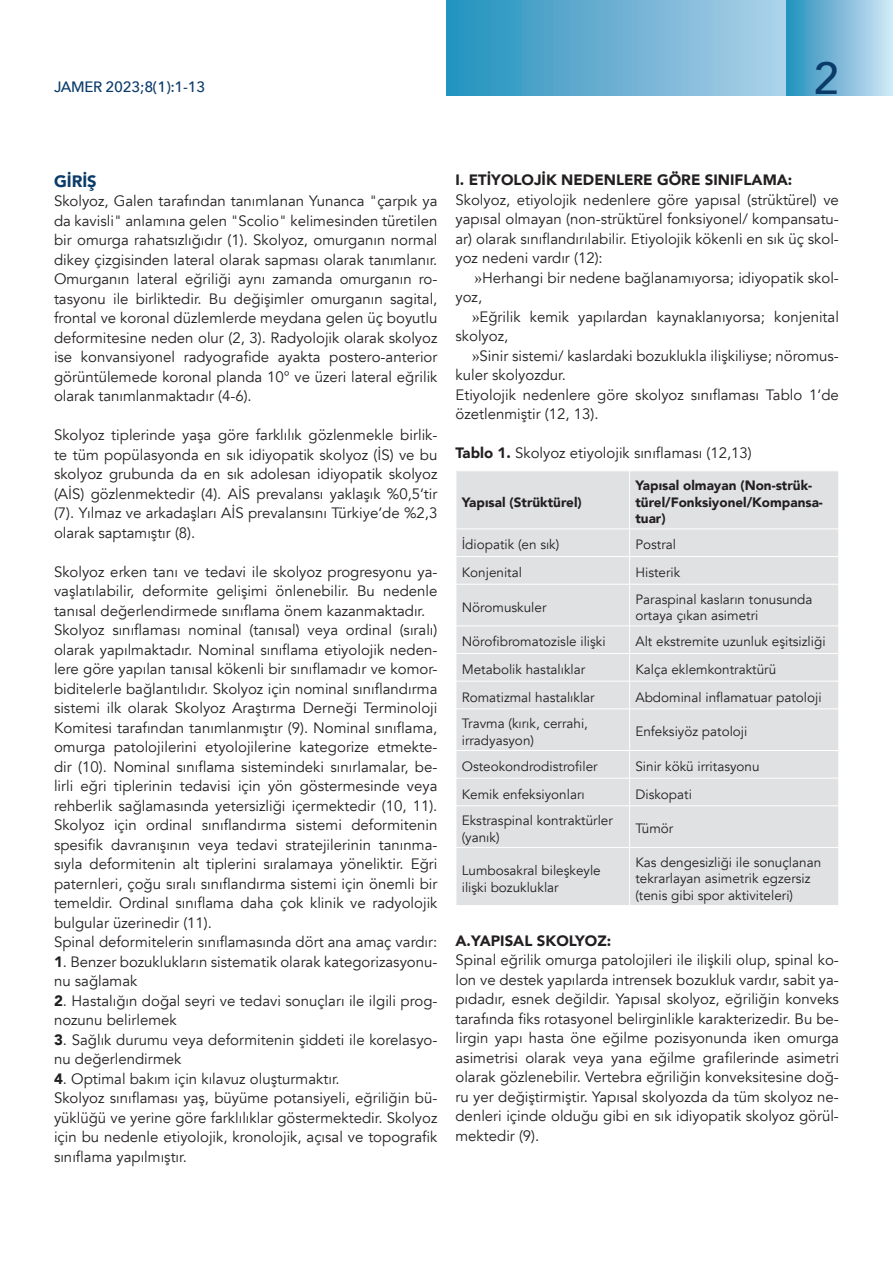
<style>
.page{position:relative;width:893px;height:1263px;background:#fff}
.page>*{position:absolute;margin:0;border:0;box-sizing:border-box;transform-origin:0 0}
.t1{font:500 45px "Avenir";color:#0a3b69}
.başlık{font:900 16.5px "Avenir";color:#0a3b69}
.metin{font:15px/19.5px "Avenir";color:#231f20;text-align:justify}
.metin-2{font:900 15px "Avenir";color:#231f20}
.t2{font:500 15px "Avenir Next";letter-spacing:-.02em;color:#0a3b69}
.tablo{font:13.5px/16.5px "Avenir";color:#231f20}
.tablo-2{font:900 13.5px/16.5px "Avenir";color:#231f20}
.s1{font-weight:900}
.s2{font-family:"Times New Roman"}
</style>
<div class="page">
<svg style="left:446px;top:0;width:340px;height:95px;background:#69b0d2"></svg>
<div style="left:786px;top:0;width:106px;height:95px;background:linear-gradient(to right,#258fbc,#d1e5f5)"></div>
<div style="left:457px;top:471px;width:381px;height:434px;background:#e0e1e3"></div>
<hr style="left:629px;top:471px;width:1px;height:58px;background:#fff">
<hr style="left:456px;top:529px;width:174px;height:1px;background:#fff">
<hr style="left:630px;top:529px;width:209px;height:1px;background:#fff">
<hr style="left:456px;top:556px;width:174px;height:1px;background:#fff">
<svg style="left:456px;top:529px;width:1px;height:55px"></svg>
<hr style="left:630px;top:556px;width:209px;height:1px;background:#fff">
<svg style="left:629px;top:530px;width:1px;height:54px"></svg>
<hr style="left:456px;top:584px;width:174px;height:1px;background:#fff">
<hr style="left:630px;top:584px;width:209px;height:1px;background:#fff">
<hr style="left:629px;top:584px;width:1px;height:42px;background:#fff">
<hr style="left:456px;top:626px;width:174px;height:1px;background:#fff">
<hr style="left:630px;top:626px;width:209px;height:1px;background:#fff">
<hr style="left:456px;top:653px;width:174px;height:1px;background:#fff">
<hr style="left:630px;top:653px;width:209px;height:1px;background:#fff">
<hr style="left:456px;top:681px;width:174px;height:1px;background:#fff">
<svg style="left:456px;top:626px;width:1px;height:82px"></svg>
<hr style="left:630px;top:681px;width:209px;height:1px;background:#fff">
<svg style="left:629px;top:627px;width:1px;height:82px"></svg>
<hr style="left:456px;top:709px;width:174px;height:1px;background:#fff">
<hr style="left:630px;top:709px;width:209px;height:1px;background:#fff">
<hr style="left:629px;top:709px;width:1px;height:41px;background:#fff">
<hr style="left:456px;top:750px;width:174px;height:1px;background:#fff">
<hr style="left:630px;top:750px;width:209px;height:1px;background:#fff">
<hr style="left:456px;top:778px;width:174px;height:1px;background:#fff">
<svg style="left:456px;top:751px;width:1px;height:54px"></svg>
<hr style="left:630px;top:778px;width:209px;height:1px;background:#fff">
<svg style="left:629px;top:751px;width:1px;height:54px"></svg>
<hr style="left:456px;top:805px;width:174px;height:1px;background:#fff">
<hr style="left:630px;top:805px;width:209px;height:1px;background:#fff">
<hr style="left:629px;top:806px;width:1px;height:41px;background:#fff">
<hr style="left:456px;top:847px;width:174px;height:1px;background:#fff">
<hr style="left:630px;top:847px;width:209px;height:1px;background:#fff">
<hr style="left:629px;top:848px;width:1px;height:57px;background:#fff">
<p class="t2" style="left:54px;top:74px;width:153px">JAMER 2023;8(1):1-13</p>
<h1 class="t1" style="left:814px;top:39px;width:27px">2</h1>
<p class="başlık" style="left:54px;top:167px;width:44px">GİRİŞ</p>
<p class="metin" style="left:54px;top:191px;width:385px">Skolyoz, Galen tarafından tanımlanan Yunanca "çarpık ya da kavisli" anlamına gelen "Scolio" kelimesinden türetilen bir omurga rahatsızlığıdır (1). Skolyoz, omurganın normal dikey çizgisinden lateral olarak sapması olarak tanımlanır.<br>Omurganın lateral eğriliği aynı zamanda omurganın ro&shy;tasyonu ile birliktedir. Bu değişimler omurganın sagital, frontal ve koronal düzlemlerde meydana gelen üç boyutlu deformitesine neden olur (2, 3). Radyolojik olarak skolyoz ise konvansiyonel radyografide ayakta postero-anterior görüntülemede koronal planda 10° ve üzeri lateral eğrilik olarak tanımlanmaktadır (4-6).</p>
<p class="metin" style="left:54px;top:425px;width:385px">Skolyoz tiplerinde yaşa göre farklılık gözlenmekle birlik&shy;te tüm popülasyonda en sık idiyopatik skolyoz (İS) ve bu skolyoz grubunda da en sık adolesan idiyopatik skolyoz (AİS) gözlenmektedir (4). AİS prevalansı yaklaşık %0,5’tir (7). Yılmaz ve arkadaşları AİS prevalansını Türkiye’de %2,3 olarak saptamıştır (8).</p>
<p class="metin" style="left:54px;top:562px;width:385px">Skolyoz erken tanı ve tedavi ile skolyoz progresyonu ya&shy;vaşlatılabilir, deformite gelişimi önlenebilir. Bu nedenle tanısal değerlendirmede sınıflama önem kazanmaktadır.</p>
<p class="metin" style="left:54px;top:620px;width:385px">Skolyoz sınıflaması nominal (tanısal) veya ordinal (sıralı) olarak yapılmaktadır. Nominal sınıflama etiyolojik neden&shy;lere göre yapılan tanısal kökenli bir sınıflamadır ve komor&shy;biditelerle bağlantılıdır. Skolyoz için nominal sınıflandırma sistemi ilk olarak Skolyoz Araştırma Derneği Terminoloji Komitesi tarafından tanımlanmıştır (9). Nominal sınıflama, omurga patolojilerini etyolojilerine kategorize etmekte&shy;dir (10). Nominal sınıflama sistemindeki sınırlamalar, be&shy;lirli eğri tiplerinin tedavisi için yön göstermesinde veya rehberlik sağlamasında yetersizliği içermektedir (10, 11).<br>Skolyoz için ordinal sınıflandırma sistemi deformitenin spesifik davranışının veya tedavi stratejilerinin tanınma&shy;sıyla deformitenin alt tiplerini sıralamaya yöneliktir. Eğri paternleri, çoğu sıralı sınıflandırma sistemi için önemli bir temeldir. Ordinal sınıflama daha çok klinik ve radyolojik bulgular üzerinedir (11).</p>
<p class="metin" style="left:54px;top:932px;width:385px">Spinal deformitelerin sınıflamasında dört ana amaç vardır:</p>
<p class="metin" style="left:54px;top:952px;width:385px"><span class="s1">1</span>. Benzer bozuklukların sistematik olarak kategorizasyonu&shy;nu sağlamak</p>
<p class="metin" style="left:54px;top:991px;width:385px"><span class="s1">2</span>. Hastalığın doğal seyri ve tedavi sonuçları ile ilgili prog&shy;nozunu belirlemek</p>
<p class="metin" style="left:54px;top:1030px;width:385px"><span class="s1">3</span>. Sağlık durumu veya deformitenin şiddeti ile korelasyo&shy;nu değerlendirmek</p>
<p class="metin" style="left:54px;top:1069px;width:287px"><span class="s1">4</span>. Optimal bakım için kılavuz oluşturmaktır.</p>
<p class="metin" style="left:54px;top:1088px;width:385px">Skolyoz sınıflaması yaş, büyüme potansiyeli, eğriliğin bü&shy;yüklüğü ve yerine göre farklılıklar göstermektedir. Skolyoz için bu nedenle etiyolojik, kronolojik, açısal ve topografik sınıflama yapılmıştır.</p>
<p class="metin-2" style="left:455px;top:167px;width:338px">I. ETİYOLOJİK NEDENLERE GÖRE SINIFLAMA:</p>
<p class="metin" style="left:455px;top:190px;width:385px">Skolyoz, etiyolojik nedenlere göre yapısal (strüktürel) ve yapısal olmayan (non-strüktürel fonksiyonel/ kompansatu&shy;ar) olarak sınıflandırılabilir. Etiyolojik kökenli en sık üç skol&shy;yoz nedeni vardır (12):</p>
<p class="metin" style="left:455px;top:268px;width:385px;text-indent:19px"><span class="s2">»</span>Herhangi bir nedene bağlanamıyorsa; idiyopatik skol&shy;yoz,</p>
<p class="metin" style="left:455px;top:307px;width:385px;text-indent:17px"><span class="s2">»</span>Eğrilik kemik yapılardan kaynaklanıyorsa; konjenital skolyoz,</p>
<p class="metin" style="left:455px;top:346px;width:385px;text-indent:17px"><span class="s2">»</span>Sinir sistemi/ kaslardaki bozuklukla ilişkiliyse; nöromus&shy;kuler skolyozdur.</p>
<p class="metin" style="left:455px;top:385px;width:385px">Etiyolojik nedenlere göre skolyoz sınıflaması Tablo 1’de özetlenmiştir (12, 13).</p>
<p class="metin" style="left:455px;top:443px;width:298px"><span class="s1">Tablo 1.</span> Skolyoz etiyolojik sınıflaması (12,13)</p>
<p class="tablo-2" style="left:462px;top:493px;width:122px">Yapısal (Strüktürel)</p>
<p class="tablo-2" style="left:635px;top:477px;width:189px">Yapısal olmayan (Non-strük&shy;türel/Fonksiyonel/Kompansa&shy;tuar)</p>
<p class="tablo" style="left:462px;top:537px;width:99px">İdiopatik (en sık)</p>
<p class="tablo" style="left:635px;top:537px;width:42px">Postral</p>
<p class="tablo" style="left:462px;top:564px;width:62px">Konjenital</p>
<p class="tablo" style="left:635px;top:564px;width:46px">Histerik</p>
<p class="tablo" style="left:462px;top:599px;width:86px">Nöromuskuler</p>
<p class="tablo" style="left:635px;top:591px;width:178px">Paraspinal kasların tonusunda ortaya çıkan asimetri</p>
<p class="tablo" style="left:462px;top:634px;width:145px">Nörofibromatozisle ilişki</p>
<p class="tablo" style="left:635px;top:634px;width:192px">Alt ekstremite uzunluk eşitsizliği</p>
<p class="tablo" style="left:462px;top:661px;width:125px">Metabolik hastalıklar</p>
<p class="tablo" style="left:635px;top:661px;width:142px">Kalça eklemkontraktürü</p>
<p class="tablo" style="left:462px;top:689px;width:134px">Romatizmal hastalıklar</p>
<p class="tablo" style="left:635px;top:689px;width:188px">Abdominal inflamatuar patoloji</p>
<p class="tablo" style="left:462px;top:715px;width:128px">Travma (kırık, cerrahi, irradyasyon)</p>
<p class="tablo" style="left:635px;top:724px;width:113px">Enfeksiyöz patoloji</p>
<p class="tablo" style="left:462px;top:758px;width:137px">Osteokondrodistrofiler</p>
<p class="tablo" style="left:635px;top:758px;width:126px">Sinir kökü irritasyonu</p>
<p class="tablo" style="left:462px;top:786px;width:125px">Kemik enfeksiyonları</p>
<p class="tablo" style="left:635px;top:786px;width:58px">Diskopati</p>
<p class="tablo" style="left:462px;top:812px;width:153px">Ekstraspinal kontraktürler (yanık)</p>
<p class="tablo" style="left:635px;top:821px;width:40px">Tümör</p>
<p class="tablo" style="left:462px;top:862px;width:141px">Lumbosakral bileşkeyle ilişki bozukluklar</p>
<p class="tablo" style="left:635px;top:854px;width:187px">Kas dengesizliği ile sonuçlanan tekrarlayan asimetrik egzersiz (tenis gibi spor aktiviteleri)</p>
<p class="metin-2" style="left:455px;top:928px;width:157px">A.YAPISAL SKOLYOZ:</p>
<p class="metin" style="left:455px;top:950px;width:385px">Spinal eğrilik omurga patolojileri ile ilişkili olup, spinal ko&shy;lon ve destek yapılarda intrensek bozukluk vardır, sabit ya&shy;pıdadır, esnek değildir. Yapısal skolyoz, eğriliğin konveks tarafında fiks rotasyonel belirginlikle karakterizedir. Bu be&shy;lirgin yapı hasta öne eğilme pozisyonunda iken omurga asimetrisi olarak veya yana eğilme grafilerinde asimetri olarak gözlenebilir. Vertebra eğriliğin konveksitesine doğ&shy;ru yer değiştirmiştir. Yapısal skolyozda da tüm skolyoz ne&shy;denleri içinde olduğu gibi en sık idiyopatik skolyoz görül&shy;mektedir (9).</p>
</div>
